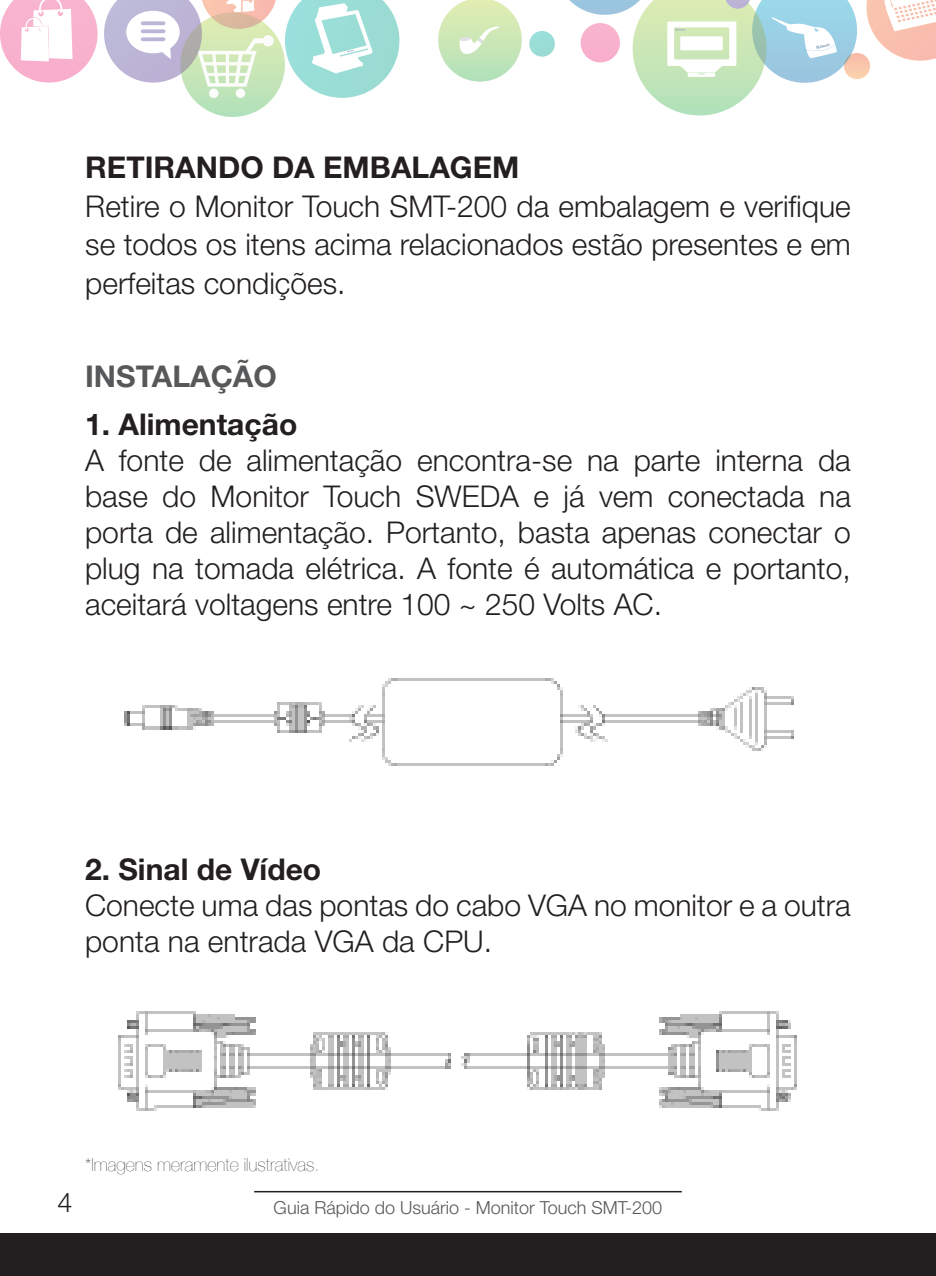
<style>
.page{position:relative;width:936px;height:1276px;background:#fff}
.page>*{position:absolute;margin:0;border:0;box-sizing:border-box;transform-origin:0 0}
.t1{font:300 30px/36px "Helvetica Neue";color:#231f20;text-align:justify}
.t2{font:700 30px "Helvetica Neue";color:#231f20}
.t3{font:700 30px "Helvetica Neue";color:#57585a}
.t4{font:300 27px "Helvetica Neue";color:#231f20}
.t5{font:300 18px "Helvetica Neue";color:#57585a}
.t6{font:200 18px "Helvetica Neue";color:#231f20}
</style>
<div class="page">
<div style="left:180px;top:12px;width:105px;height:105px;background:#b6e2b9;border-radius:52px"></div>
<div style="left:438px;top:0;width:83px;height:82px;background:linear-gradient(to bottom,#e1ecb1,#b6e2bd);border-radius:42px"></div>
<svg style="left:459px;top:26px;width:41px;height:28px"></svg>
<svg style="left:0;top:0;width:400px;height:98px"></svg>
<svg style="left:529px;top:0;width:406px;height:115px"></svg>
<div style="left:0;top:1233px;width:935px;height:43px;background:#231f20"></div>
<hr style="left:254px;top:1191px;width:427px;height:1px;background:#231f20">
<img style="left:124px;top:678px;width:670px;height:88px">
<img style="left:118px;top:1011px;width:679px;height:100px">
<p class="t2" style="left:85px;top:149px;width:435px">RETIRANDO DA EMBALAGEM</p>
<p class="t1" style="left:85px;top:186px;width:767px;line-height:38.7px">Retire o Monitor Touch SMT-200 da embalagem e verifique se todos os itens acima relacionados estão presentes e em perfeitas condições.</p>
<p class="t3" style="left:85px;top:357px;width:193px">INSTALAÇÃO</p>
<p class="t2" style="left:85px;top:406px;width:214px">1. Alimentação</p>
<p class="t1" style="left:85px;top:442px;width:767px">A fonte de alimentação encontra-se na parte interna da base do Monitor Touch SWEDA e já vem conectada na porta de alimentação. Portanto, basta apenas conectar o plug na tomada elétrica. A fonte é automática e portanto, aceitará voltagens entre 100 ~ 250 Volts AC.</p>
<p class="t2" style="left:85px;top:851px;width:238px">2. Sinal de Vídeo</p>
<p class="t1" style="left:85px;top:887px;width:767px">Conecte uma das pontas do cabo VGA no monitor e a outra ponta na entrada VGA da CPU.</p>
<p class="t6" style="left:85px;top:1154px;width:236px">*Imagens meramente ilustrativas.</p>
<p class="t4" style="left:58px;top:1186px;width:17px">4</p>
<p class="t5" style="left:273px;top:1196px;width:390px">Guia Rápido do Usuário - Monitor Touch SMT-200</p>
</div>
